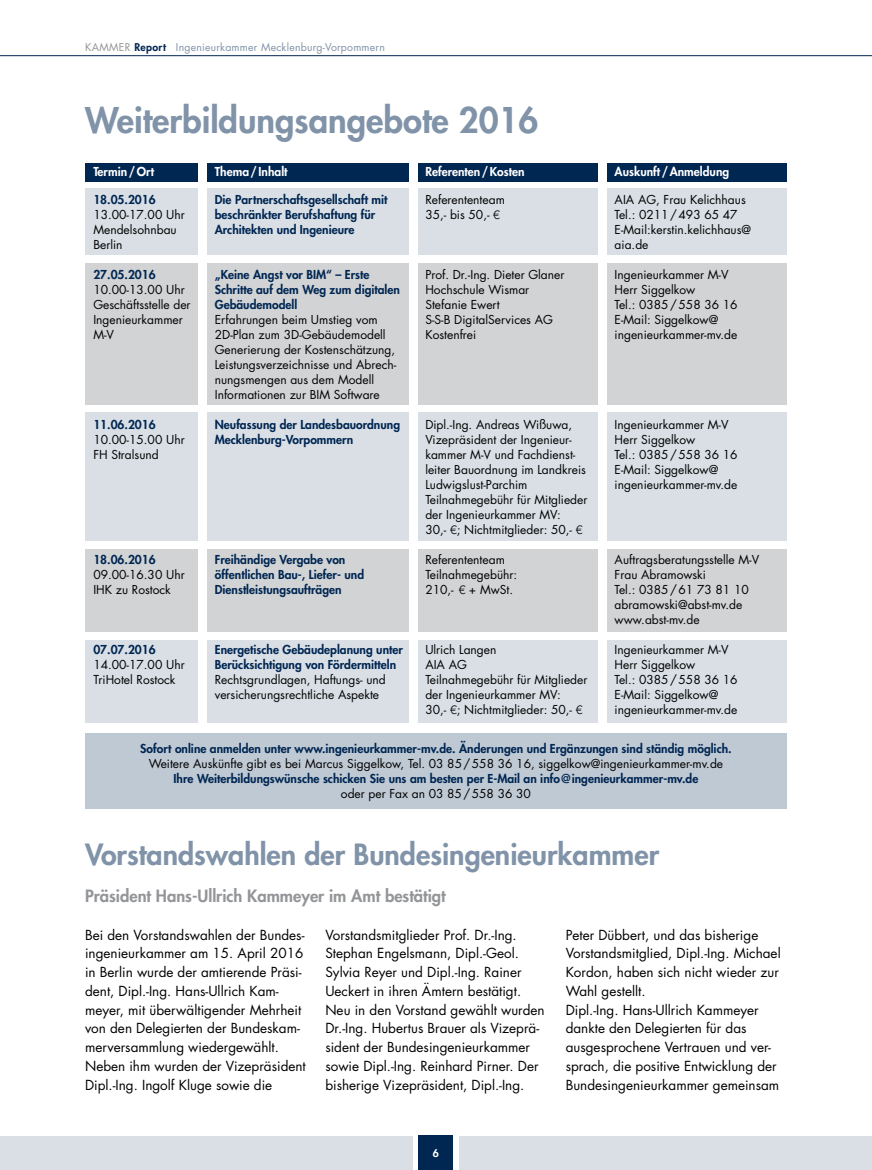
<style>
.page{position:relative;width:872px;height:1170px;background:#fff}
.page>*{position:absolute;margin:0;border:0;box-sizing:border-box;transform-origin:0 0}
.t1{font:800 34.5px "Futura";color:#8093a8}
.t2{font:800 28.5px "Futura";color:#8093a8}
.t3{font:800 16.5px "Futura";color:#939598}
.t4{font:13.5px/18.8px "Futura";color:#000}
.t5{font:12px/15px "Futura";color:#000}
.t6{font:800 12px/15px "Futura";color:#002652}
.t7{font:800 12px "Futura";color:#fff}
.t8{font:10.5px "Futura";letter-spacing:.02em;color:#8093a8}
.t9{font:800 10.5px "Futura";color:#fff}
.s1{color:#939598}
.s2{font-weight:800;color:#002652}
.s3{font-family:"Helvetica Neue";font-weight:300}
</style>
<div class="page">
<div style="left:0;top:1135px;width:412px;height:34px;background:#d9dfe5"></div>
<div style="left:419px;top:1135px;width:34px;height:34px;background:#002652"></div>
<hr style="left:0;top:55px;width:872px;height:1px;background:#002652">
<div style="left:459px;top:1135px;width:413px;height:34px;background:#d9dfe5"></div>
<div style="left:85px;top:640px;width:702px;height:83px;background:#d9dfe5"></div>
<div style="left:85px;top:549px;width:702px;height:83px;background:#d1d3d4"></div>
<div style="left:85px;top:263px;width:702px;height:141px;background:#d1d3d4"></div>
<div style="left:85px;top:412px;width:702px;height:129px;background:#d9dfe5"></div>
<div style="left:85px;top:188px;width:702px;height:67px;background:#d9dfe5"></div>
<div style="left:85px;top:163px;width:702px;height:18px;background:#002652"></div>
<div style="left:85px;top:733px;width:702px;height:75px;background:#bfc9d4"></div>
<div style="left:198px;top:163px;width:9px;height:560px;background:#fff"></div>
<div style="left:409px;top:163px;width:9px;height:560px;background:#fff"></div>
<div style="left:598px;top:163px;width:9px;height:560px;background:#fff"></div>
<p class="t8" style="left:85px;top:40px;width:301px"><span class="s1">KAMMER</span> <span class="s2">Report</span> Ingenieurkammer Mecklenburg-Vorpommern</p>
<h1 class="t1" style="left:85px;top:97px;width:455px">Weiterbildungsangebote 2016</h1>
<p class="t7" style="left:215px;top:164px;width:74px">Thema/Inhalt</p>
<p class="t6" style="left:215px;top:192px;width:174px">Die Partnerschaftsgesellschaft mit beschränkter Berufshaftung für<br>Architekten und Ingenieure</p>
<p class="t6" style="left:215px;top:267px;width:187px">„Keine Angst vor BIM“ – Erste<br>Schritte auf dem Weg zum digitalen<br>Gebäudemodell</p>
<p class="t5" style="left:215px;top:312px;width:183px">Erfahrungen beim Umstieg vom<br>2D-Plan zum 3D-Gebäudemodell<br>Generierung der Kostenschätzung,<br>Leistungsverzeichnisse und Abrech&shy;nungsmengen aus dem Modell<br>Informationen zur BIM Software</p>
<p class="t6" style="left:215px;top:417px;width:187px">Neufassung der Landesbauordnung<br>Mecklenburg-Vorpommern</p>
<p class="t7" style="left:425px;top:164px;width:101px">Referenten/Kosten</p>
<p class="t5" style="left:425px;top:192px;width:81px">Referententeam<br>35,- bis 50,- <span class="s3">€</span></p>
<p class="t7" style="left:614px;top:164px;width:116px">Auskunft/Anmeldung</p>
<p class="t5" style="left:614px;top:192px;width:138px">AIA AG, Frau Kelichhaus<br>Tel.: 0211/493 65 47<br>E-Mail:kerstin.kelichhaus@ aia.de</p>
<p class="t5" style="left:614px;top:267px;width:125px">Ingenieurkammer M-V<br>Herr Siggelkow<br>Tel.: 0385/558 36 16<br>E-Mail: Siggelkow@ ingenieurkammer-mv.de</p>
<p class="t7" style="left:93px;top:164px;width:62px">Termin/Ort</p>
<p class="t6" style="left:93px;top:192px;width:64px">18.05.2016</p>
<p class="t5" style="left:93px;top:207px;width:93px">13.00-17.00 Uhr<br>Mendelsohnbau<br>Berlin</p>
<p class="t6" style="left:93px;top:267px;width:64px">27.05.2016</p>
<p class="t5" style="left:93px;top:282px;width:99px">10.00-13.00 Uhr<br>Geschäftsstelle der<br>Ingenieurkammer<br>M-V</p>
<p class="t5" style="left:425px;top:267px;width:141px">Prof. Dr.-Ing. Dieter Glaner<br>Hochschule Wismar<br>Stefanie Ewert<br>S-S-B DigitalServices AG<br>Kostenfrei</p>
<p class="t5" style="left:425px;top:417px;width:164px">Dipl.-Ing. Andreas Wißuwa,<br>Vizepräsident der Ingenieur&shy;kammer M-V und Fachdienst&shy;leiter Bauordnung im Landkreis<br>Ludwigslust-Parchim<br>Teilnahmegebühr für Mitglieder der Ingenieurkammer MV:<br>30,- <span class="s3">€</span>; Nichtmitglieder: 50,- <span class="s3">€</span></p>
<p class="t5" style="left:425px;top:552px;width:93px">Referententeam<br>Teilnahmegebühr:<br>210,- <span class="s3">€</span> + MwSt.</p>
<p class="t5" style="left:614px;top:417px;width:125px">Ingenieurkammer M-V<br>Herr Siggelkow<br>Tel.: 0385/558 36 16<br>E-Mail: Siggelkow@ ingenieurkammer-mv.de</p>
<p class="t6" style="left:93px;top:417px;width:64px">11.06.2016</p>
<p class="t5" style="left:93px;top:432px;width:93px">10.00-15.00 Uhr<br>FH Stralsund</p>
<p class="t6" style="left:215px;top:552px;width:151px">Freihändige Vergabe von öffentlichen Bau-, Liefer- und<br>Dienstleistungsaufträgen</p>
<p class="t5" style="left:614px;top:552px;width:146px">Auftragsberatungsstelle M-V<br>Frau Abramowski<br>Tel.: 0385/61 73 81 10 abramowski@abst-mv.de www.abst-mv.de</p>
<p class="t5" style="left:614px;top:642px;width:125px">Ingenieurkammer M-V<br>Herr Siggelkow<br>Tel.: 0385/558 36 16<br>E-Mail: Siggelkow@ ingenieurkammer-mv.de</p>
<p class="t6" style="left:140px;top:740px;width:593px">Sofort online anmelden unter www.ingenieurkammer-mv.de. Änderungen und Ergänzungen sind ständig möglich.</p>
<p class="t5" style="left:149px;top:755px;width:576px">Weitere Auskünfte gibt es bei Marcus Siggelkow, Tel. 03 85/558 36 16, siggelkow@ingenieurkammer-mv.de</p>
<p class="t6" style="left:174px;top:770px;width:526px">Ihre Weiterbildungswünsche schicken Sie uns am besten per E-Mail an info@ingenieurkammer-mv.de</p>
<p class="t5" style="left:341px;top:785px;width:192px">oder per Fax an 03 85/558 36 30</p>
<p class="t6" style="left:93px;top:552px;width:64px">18.06.2016</p>
<p class="t5" style="left:93px;top:567px;width:93px">09.00-16.30 Uhr<br>IHK zu Rostock</p>
<p class="t6" style="left:215px;top:642px;width:190px">Energetische Gebäudeplanung unter<br>Berücksichtigung von Fördermitteln</p>
<p class="t5" style="left:215px;top:672px;width:172px">Rechtsgrundlagen, Haftungs- und versicherungsrechtliche Aspekte</p>
<p class="t5" style="left:425px;top:642px;width:164px">Ulrich Langen<br>AIA AG<br>Teilnahmegebühr für Mitglieder der Ingenieurkammer MV:<br>30,- <span class="s3">€</span>; Nichtmitglieder: 50,- <span class="s3">€</span></p>
<p class="t6" style="left:93px;top:642px;width:64px">07.07.2016</p>
<p class="t5" style="left:93px;top:657px;width:93px">14.00-17.00 Uhr<br>TriHotel Rostock</p>
<h2 class="t2" style="left:85px;top:834px;width:575px">Vorstandswahlen der Bundesingenieurkammer</h2>
<h3 class="t3" style="left:85px;top:884px;width:362px">Präsident Hans-Ullrich Kammeyer im Amt bestätigt</h3>
<p class="t4" style="left:85px;top:924px;width:222px">Bei den Vorstandswahlen der Bundes&shy;ingenieurkammer am 15. April 2016 in Berlin wurde der amtierende Präsi&shy;dent, Dipl.-Ing. Hans-Ullrich Kam&shy;meyer, mit überwältigender Mehrheit von den Delegierten der Bundeskam&shy;merversammlung wiedergewählt.<br>Neben ihm wurden der Vizepräsident Dipl.-Ing. Ingolf Kluge sowie die</p>
<p class="t4" style="left:325px;top:924px;width:221px">Vorstandsmitglieder Prof. Dr.-Ing.<br>Stephan Engelsmann, Dipl.-Geol.<br>Sylvia Reyer und Dipl.-Ing. Rainer Ueckert in ihren Ämtern bestätigt.<br>Neu in den Vorstand gewählt wurden Dr.-Ing. Hubertus Brauer als Vizeprä&shy;sident der Bundesingenieurkammer sowie Dipl.-Ing. Reinhard Pirner. Der bisherige Vizepräsident, Dipl.-Ing.</p>
<p class="t4" style="left:566px;top:925px;width:216px">Peter Dübbert, und das bisherige Vorstandsmitglied, Dipl.-Ing. Michael Kordon, haben sich nicht wieder zur Wahl gestellt.<br>Dipl.-Ing. Hans-Ullrich Kammeyer dankte den Delegierten für das ausgesprochene Vertrauen und ver&shy;sprach, die positive Entwicklung der Bundesingenieurkammer gemeinsam</p>
<p class="t9" style="left:433px;top:1145px;width:8px">6</p>
</div>
